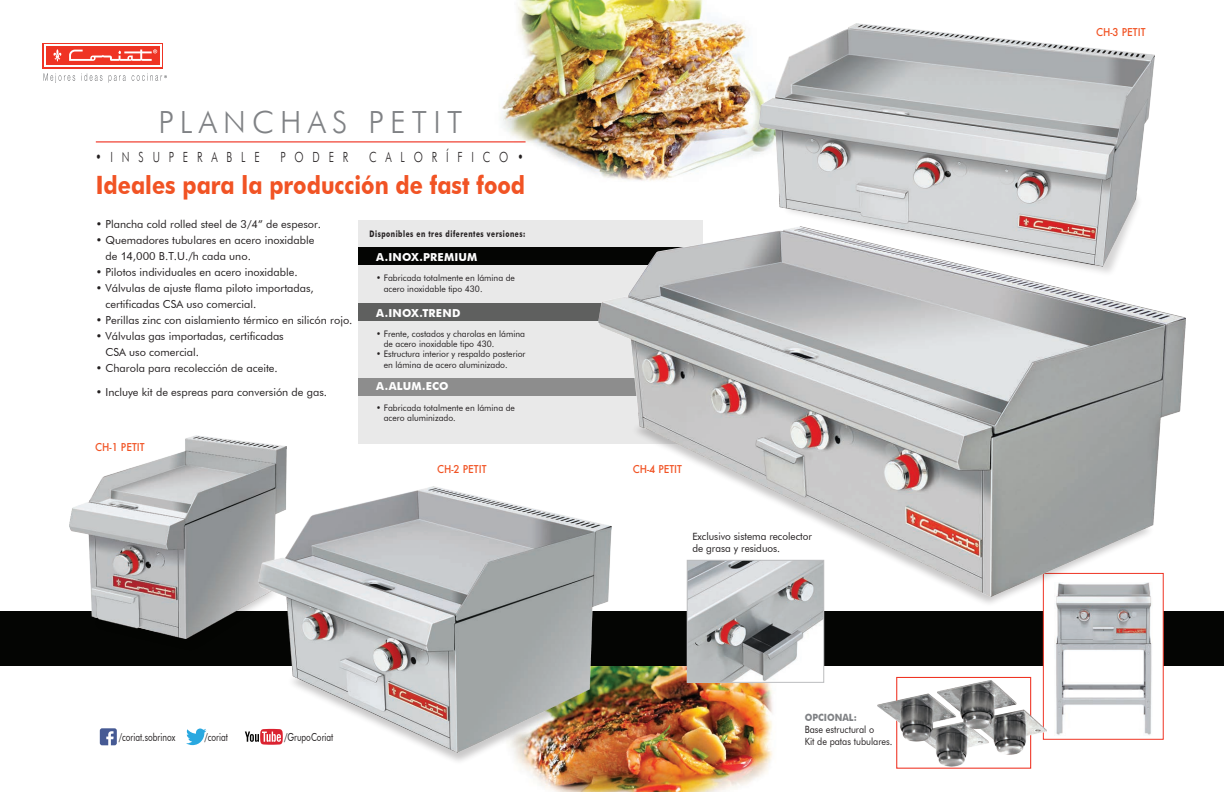
<style>
.page{position:relative;width:1224px;height:792px;background:#fff}
.page>*{position:absolute;margin:0;border:0;box-sizing:border-box;transform-origin:0 0}
.t1{font:300 30.6px "Futura BT";letter-spacing:.205em;color:#808285}
.t2{font:700 25.3px "Futura BT";color:#f15324;scale:.86 1}
.t3{font:300 14px "Futura BT";letter-spacing:.84em;color:#231f20;scale:.75 1}
.t4{font:11px/16px "Futura BT";color:#231f20}
.t5{font:700 11px "Futura BT";letter-spacing:.015em;color:#fff}
.t6{font:11px "Futura BT";color:#211d1e;scale:.75 1}
.t7{font:10.5px/12px "Futura BT";color:#211d1e;scale:.95 1}
.t8{font:500 10.5px "Futura";color:#f15324;scale:.95 1}
.t9{font:10px/12px "Futura BT";color:#231f20;scale:.9 1}
.t10{font:700 10px "Futura BT";color:#808285;scale:.9 1}
.t11{font:9px/10.3px "Futura BT";color:#231f20;scale:.95 1}
.t12{font:700 9px "Futura BT";letter-spacing:.08em;color:#231f20;scale:.73 1}
.s1{font-family:"Arial"}
.s2{font-size:10px}
</style>
<div class="page">
<img style="left:523px;top:666px;width:250px;height:126px">
<div style="left:0;top:611px;width:1224px;height:55px;background:#040503"></div>
<img style="left:491px;top:0;width:269px;height:181px">
<hr style="left:96px;top:141px;width:430px;height:1px;background:#ef3424">
<div style="left:46px;top:46px;width:114px;height:19px;background:#ef3424"></div>
<svg style="left:54px;top:49px;width:7px;height:13px"></svg>
<svg style="left:69px;top:49px;width:88px;height:12px"></svg>
<svg style="left:44px;top:73px;width:31px;height:10px"></svg>
<svg style="left:81px;top:73px;width:21px;height:8px"></svg>
<svg style="left:109px;top:75px;width:17px;height:6px"></svg>
<svg style="left:132px;top:73px;width:35px;height:8px"></svg>
<img style="left:689px;top:609px;width:133px;height:72px">
<div style="left:687px;top:560px;width:137px;height:123px;border:1px solid #bcbdbf"></div>
<div style="left:358px;top:220px;width:345px;height:224px;background:#e9e9e9"></div>
<div style="left:358px;top:248px;width:345px;height:17px;background:#040503"></div>
<div style="left:358px;top:304px;width:345px;height:17px;background:#5f605f"></div>
<div style="left:358px;top:378px;width:345px;height:17px;background:#8d8d8d"></div>
<img style="left:439px;top:753px;width:156px;height:14px">
<img style="left:760px;top:24px;width:395px;height:202px">
<img style="left:70px;top:435px;width:217px;height:204px">
<svg style="left:245px;top:731px;width:14px;height:11px"></svg>
<svg style="left:186px;top:729px;width:20px;height:16px"></svg>
<svg style="left:100px;top:728px;width:17px;height:17px"></svg>
<img style="left:259px;top:486px;width:353px;height:267px">
<div style="left:1043px;top:573px;width:121px;height:167px;background:#fff;border:1px solid #ef3424"></div>
<img style="left:1055px;top:609px;width:97px;height:126px">
<img style="left:686px;top:596px;width:466px;height:13px">
<img style="left:599px;top:226px;width:586px;height:370px">
<div style="left:896px;top:677px;width:135px;height:92px;background:#fff;border:1px solid #ef3424"></div>
<img style="left:878px;top:680px;width:168px;height:87px">
<h1 class="t1" style="left:158px;top:103px;width:305px">PLANCHAS PETIT</h1>
<p class="t3" style="left:96px;top:149px;width:220px">•INSUPERABLE</p>
<p class="t3" style="left:280px;top:149px;width:92px">PODER</p>
<p class="t3" style="left:369px;top:149px;width:207px">CALORÍFICO•</p>
<h2 class="t2" style="left:96px;top:170px;width:501px">Ideales para la producción de fast food</h2>
<p class="t4" style="left:96px;top:216px;width:227px">• Plancha cold rolled steel de 3/4” de espesor.</p>
<p class="t4" style="left:106px;top:232px;width:210px;text-indent:-10px">• Quemadores tubulares en acero inoxidable de <span class="s1">14</span>,000 B.T.U./h cada uno.</p>
<p class="t4" style="left:96px;top:264px;width:203px">• Pilotos individuales en acero inoxidable.</p>
<p class="t4" style="left:106px;top:280px;width:210px;text-indent:-10px">• Válvulas de ajuste flama piloto importadas, certificadas CSA uso comercial.</p>
<p class="t4" style="left:96px;top:312px;width:258px">• Perillas zinc con aislamiento térmico en silicón rojo.</p>
<p class="t4" style="left:106px;top:328px;width:180px;text-indent:-10px">• Válvulas gas importadas, certificadas<br>CSA uso comercial.</p>
<p class="t4" style="left:96px;top:360px;width:183px">• Charola para recolección de aceite.</p>
<p class="t4" style="left:96px;top:384px;width:233px">• Incluye kit de espreas para conversión de gas.</p>
<p class="t8" style="left:95px;top:440px;width:54px">CH-1 PETIT</p>
<p class="t12" style="left:370px;top:228px;width:215px">Disponibles en tres diferentes versiones:</p>
<p class="t5" style="left:376px;top:250px;width:103px">A.INOX.PREMIUM</p>
<p class="t11" style="left:384px;top:273px;width:140px;text-indent:-8px">• Fabricada totalmente en lámina de acero inoxidable tipo 430.</p>
<p class="t5" style="left:376px;top:306px;width:86px">A.INOX.TREND</p>
<p class="t11" style="left:384px;top:328px;width:150px;text-indent:-8px">• Frente, costados y charolas en lámina de acero inoxidable tipo 430.</p>
<p class="t11" style="left:384px;top:349px;width:151px;text-indent:-8px">• Estructura interior y respaldo posterior en lámina de acero aluminizado.</p>
<p class="t5" style="left:376px;top:380px;width:74px">A.ALUM.ECO</p>
<p class="t11" style="left:384px;top:403px;width:140px;text-indent:-8px">• Fabricada totalmente en lámina de acero aluminizado.</p>
<p class="t8" style="left:437px;top:462px;width:54px">CH-2 PETIT</p>
<p class="t8" style="left:633px;top:462px;width:54px">CH-4 PETIT</p>
<p class="t7" style="left:692px;top:530px;width:127px"><span class="s2">E</span>xclusivo sistema recolector de grasa y residuos.</p>
<p class="t6" style="left:119px;top:731px;width:77px">/coriat.sobrinox</p>
<p class="t6" style="left:204px;top:731px;width:33px">/coriat</p>
<p class="t6" style="left:284px;top:731px;width:67px">/GrupoCoriat</p>
<p class="t10" style="left:805px;top:712px;width:59px">OPCIONAL:</p>
<p class="t9" style="left:805px;top:724px;width:99px">Base estructural o<br>Kit de patas tubulares.</p>
<p class="t8" style="left:1096px;top:24px;width:54px">CH-3 PETIT</p>
</div>
